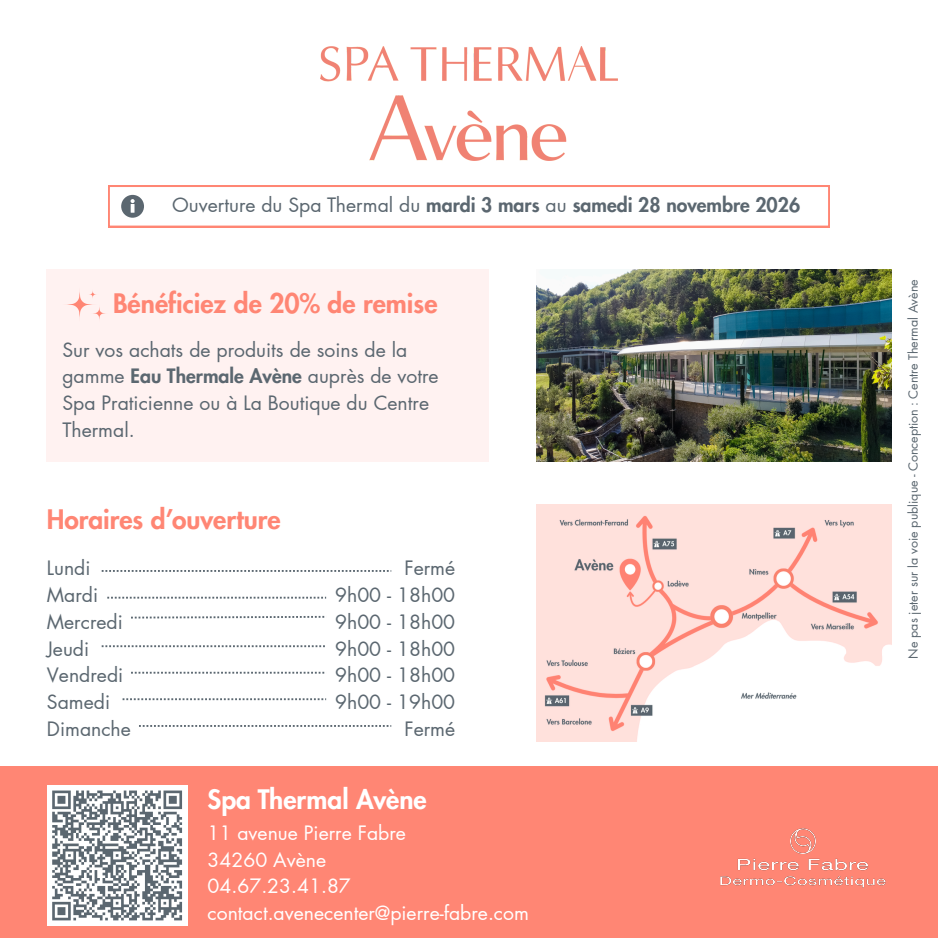
<style>
.page{position:relative;width:938px;height:938px;background:#fff}
.page>*{position:absolute;margin:0;border:0;box-sizing:border-box;transform-origin:0 0}
.t1{font:800 26.25px "Futura LT Pro";color:#ff8674}
.t2{font:800 26.25px "Futura LT Pro";color:#fff}
.t3{font:19.38px/26.8px "Futura LT Pro";color:#5b6770}
.t4{font:19.38px/26.8px "Futura LT Pro";color:#fff}
.t5{font:800 19.38px "Futura LT Pro";color:#5b6770}
.t6{font:12.5px "Futura LT Pro";color:#5b6770}
.s1{font-weight:400}
.s2{font-weight:800}
</style>
<div class="page">
<img style="left:536px;top:270px;width:355px;height:192px">
<img style="left:536px;top:505px;width:355px;height:236px">
<div style="left:0;top:766px;width:937px;height:171px;background:#ff8674"></div>
<div style="left:47px;top:785px;width:140px;height:140px;background:#fff"></div>
<svg style="left:52px;top:790px;width:131px;height:131px"></svg>
<img style="left:320px;top:47px;width:297px;height:114px">
<svg style="left:139px;top:725px;width:252px;height:2px"></svg>
<svg style="left:102px;top:570px;width:289px;height:2px"></svg>
<svg style="left:107px;top:596px;width:219px;height:2px"></svg>
<svg style="left:131px;top:616px;width:194px;height:2px"></svg>
<svg style="left:102px;top:645px;width:223px;height:2px"></svg>
<svg style="left:131px;top:671px;width:193px;height:2px"></svg>
<svg style="left:123px;top:698px;width:203px;height:2px"></svg>
<svg style="left:108px;top:185px;width:721px;height:42px"></svg>
<div style="left:47px;top:270px;width:441px;height:191px;background:#fff2f1"></div>
<svg style="left:62px;top:287px;width:46px;height:35px"></svg>
<img style="left:720px;top:828px;width:166px;height:60px">
<h2 class="t5" style="left:172px;top:196px;width:629px"><span class="s1">Ouverture du Spa Thermal du</span> mardi 3 mars <span class="s1">au</span> samedi 28 novembre 2026</h2>
<h1 class="t1" style="left:113px;top:292px;width:326px">Bénéficiez de 20% de remise</h1>
<h2 class="t3" style="left:62px;top:337px;width:378px">Sur vos achats de produits de soins de la gamme <span class="s2">Eau Thermale Avène</span> auprès de votre<br>Spa Praticienne ou à La Boutique du Centre<br>Thermal.</h2>
<h1 class="t1" style="left:47px;top:507px;width:235px">Horaires d’ouverture</h1>
<h2 class="t3" style="left:47px;top:555px;width:85px">Lundi<br>Mardi<br>Mercredi<br>Jeudi<br>Vendredi<br>Samedi<br>Dimanche</h2>
<h2 class="t3" style="left:335px;top:555px;width:121px;text-align:right">Fermé<br>9h00 - 18h00<br>9h00 - 18h00<br>9h00 - 18h00<br>9h00 - 18h00<br>9h00 - 19h00<br>Fermé</h2>
<h1 class="t2" style="left:208px;top:787px;width:221px">Spa Thermal Avène</h1>
<h2 class="t4" style="left:208px;top:820px;width:323px">11 avenue Pierre Fabre<br>34260 Avène<br>04.67.23.41.87 contact.avenecenter@pierre-fabre.com</h2>
<p class="t6" style="left:907px;top:658px;width:381px;rotate:-90deg">Ne pas jeter sur la voie publique - Conception : Centre Thermal Avène</p>
</div>
